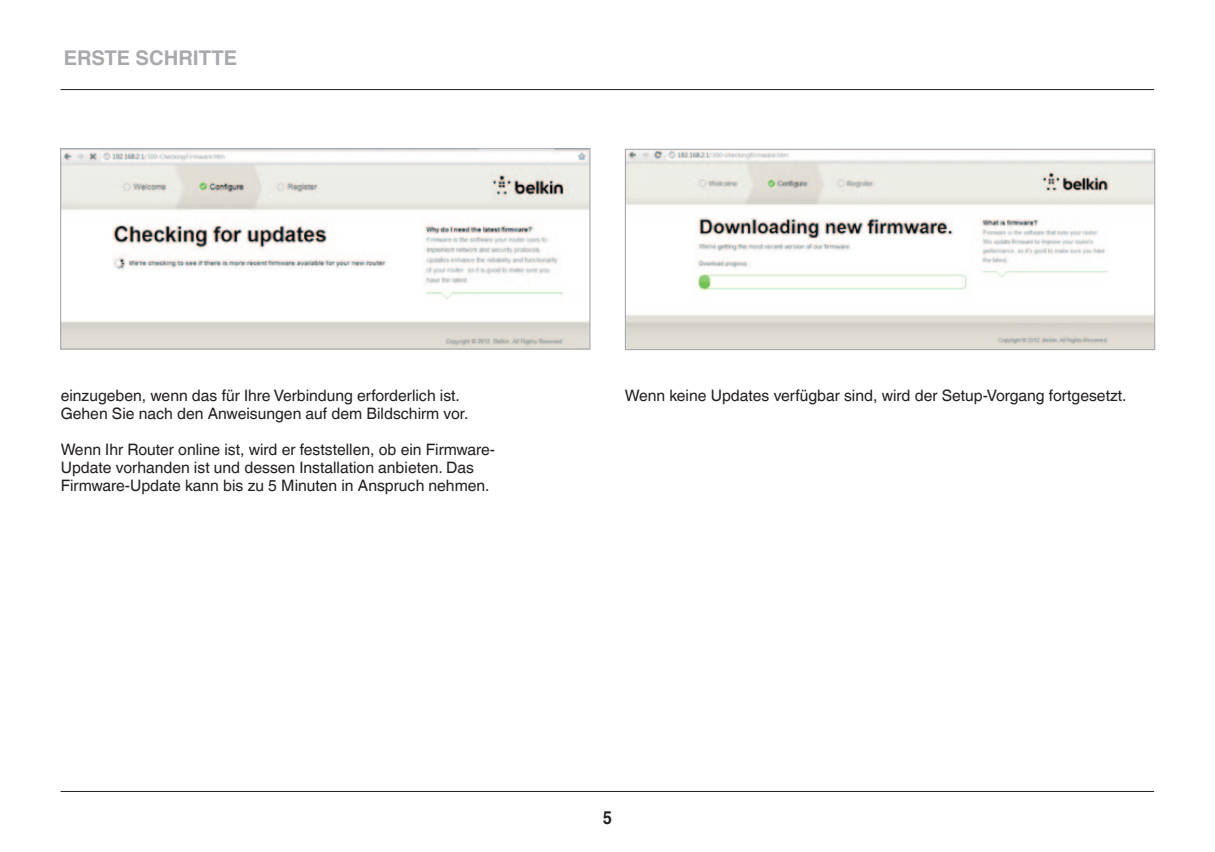
<style>
.page{position:relative;width:1215px;height:852px;background:#fff}
.page>*{position:absolute;margin:0;border:0;box-sizing:border-box;transform-origin:0 0}
.t1{font:700 20.25px "Helvetica World";color:#a8a9ad}
.t2{font:700 18px "Helvetica World";color:#231f20;scale:.9 1}
.t3{font:15.75px/18px "Helvetica World";color:#231f20}
</style>
<div class="page">
<hr style="left:61px;top:790px;width:1093px;height:1px;background:#231f20">
<hr style="left:61px;top:89px;width:1093px;height:1px;background:#231f20">
<img style="left:62px;top:150px;width:527px;height:197px">
<div style="left:60px;top:148px;width:531px;height:201px;border:1px solid #a8a9ad"></div>
<img style="left:627px;top:151px;width:526px;height:197px">
<div style="left:625px;top:149px;width:530px;height:201px;border:1px solid #a8a9ad"></div>
<p class="t1" style="left:64px;top:46px;width:175px">ERSTE SCHRITTE</p>
<p class="t3" style="left:61px;top:386px;width:409px">einzugeben, wenn das für Ihre Verbindung erforderlich ist.<br>Gehen Sie nach den Anweisungen auf dem Bildschirm vor.</p>
<p class="t3" style="left:61px;top:440px;width:436px">Wenn Ihr Router online ist, wird er feststellen, ob ein Firmware-<br>Update vorhanden ist und dessen Installation anbieten. Das<br>Firmware-Update kann bis zu 5 Minuten in Anspruch nehmen.</p>
<p class="t3" style="left:625px;top:386px;width:503px">Wenn keine Updates verfügbar sind, wird der Setup-Vorgang fortgesetzt.</p>
<p class="t2" style="left:603px;top:806px;width:12px">5</p>
</div>
